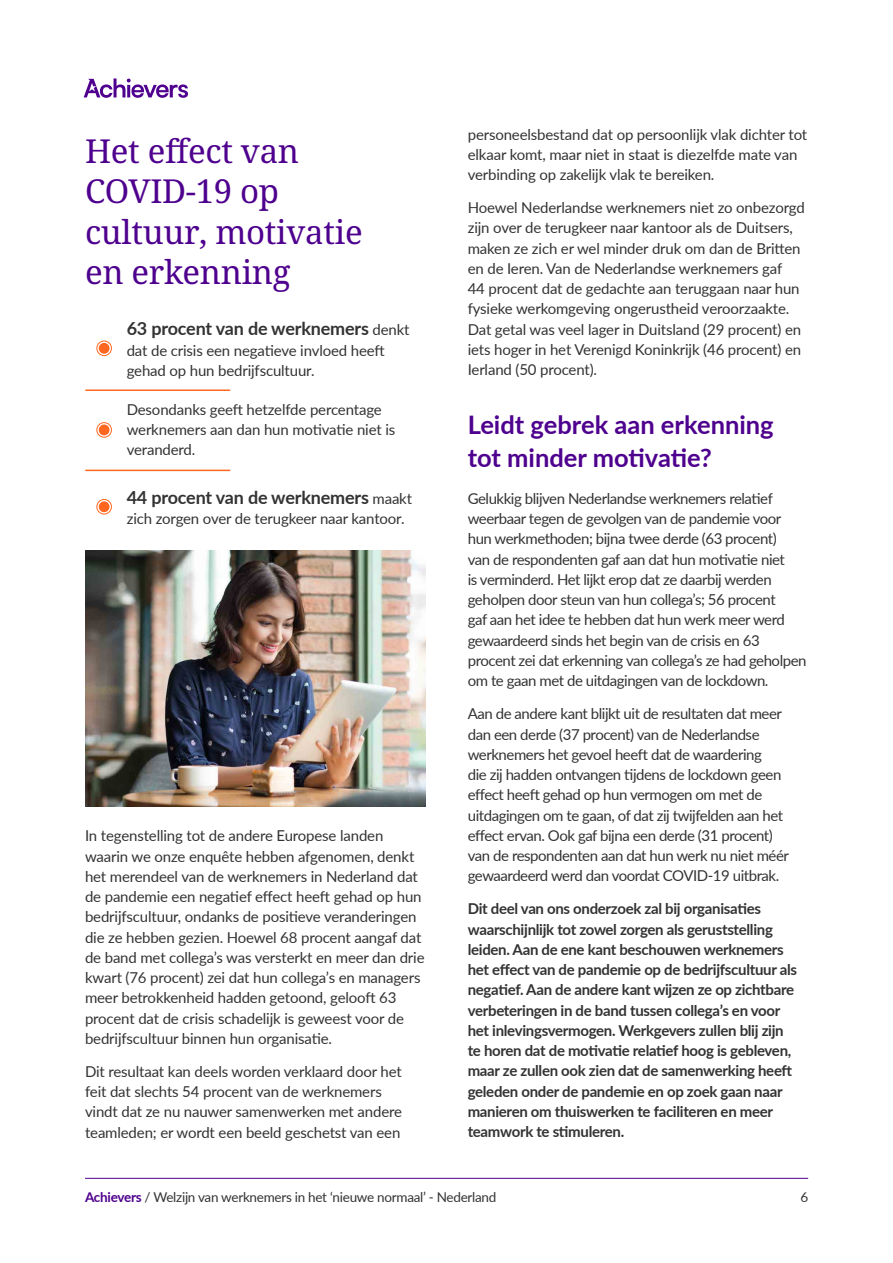
<style>
.page{position:relative;width:893px;height:1263px;background:#fff}
.page>*{position:absolute;margin:0;border:0;box-sizing:border-box;transform-origin:0 0}
.t1{font:33px/40.5px "Noto Serif";letter-spacing:-.01em;color:#4e008e}
.t2{font:700 25.5px/33px "Lato";color:#4e008e}
.t3{font:700 18px "Lato";letter-spacing:-.01em;color:#333}
.t4{font:15px/20.2px "Lato";letter-spacing:-.015em;color:#333}
.t5{font:700 15px/20.2px "Lato";letter-spacing:-.02em;color:#333}
.t6{font:13.5px "Lato";letter-spacing:-.02em;color:#333}
.s1{font-weight:400;font-size:15px}
.s2{font-weight:700;color:#4e008e}
</style>
<div class="page">
<hr style="left:85px;top:1178px;width:723px;height:1px;background:#4e008e">
<svg style="left:84px;top:78px;width:104px;height:20px"></svg>
<hr style="left:86px;top:389px;width:144px;height:2px;background:#ff6720">
<hr style="left:86px;top:470px;width:144px;height:1px;background:#ff6720">
<img style="left:85px;top:551px;width:340px;height:255px">
<div style="left:96px;top:341px;width:16px;height:15px;border:1px solid #ff6720;border-radius:50%"></div>
<div style="left:96px;top:422px;width:16px;height:16px;border:1px solid #ff6720;border-radius:50%"></div>
<div style="left:96px;top:499px;width:16px;height:15px;border:1px solid #ff6720;border-radius:50%"></div>
<div style="left:99px;top:343px;width:11px;height:11px;background:#ff6720;border-radius:50%"></div>
<div style="left:99px;top:424px;width:11px;height:11px;background:#ff6720;border-radius:50%"></div>
<div style="left:99px;top:501px;width:11px;height:11px;background:#ff6720;border-radius:50%"></div>
<h1 class="t1" style="left:85px;top:132px;width:279px">Het effect van<br>COVID-19 op cultuur, motivatie en erkenning</h1>
<p class="t4" style="left:468px;top:123px;width:341px">personeelsbestand dat op persoonlijk vlak dichter tot elkaar komt, maar niet in staat is diezelfde mate van verbinding op zakelijk vlak te bereiken.</p>
<p class="t4" style="left:468px;top:197px;width:338px">Hoewel Nederlandse werknemers niet zo onbezorgd zijn over de terugkeer naar kantoor als de Duitsers, maken ze zich er wel minder druk om dan de Britten en de Ieren. Van de Nederlandse werknemers gaf<br>44 procent dat de gedachte aan teruggaan naar hun fysieke werkomgeving ongerustheid veroorzaakte.<br>Dat getal was veel lager in Duitsland (29 procent) en iets hoger in het Verenigd Koninkrijk (46 procent) en Ierland (50 procent).</p>
<h2 class="t2" style="left:468px;top:407px;width:307px">Leidt gebrek aan erkenning tot minder motivatie?</h2>
<p class="t4" style="left:468px;top:488px;width:340px">Gelukkig blijven Nederlandse werknemers relatief weerbaar tegen de gevolgen van de pandemie voor hun werkmethoden; bijna twee derde (63 procent)<br>van de respondenten gaf aan dat hun motivatie niet<br>is verminderd. Het lijkt erop dat ze daarbij werden geholpen door steun van hun collega’s; 56 procent<br>gaf aan het idee te hebben dat hun werk meer werd gewaardeerd sinds het begin van de crisis en 63 procent zei dat erkenning van collega’s ze had geholpen om te gaan met de uitdagingen van de lockdown.</p>
<p class="t4" style="left:468px;top:703px;width:323px">Aan de andere kant blijkt uit de resultaten dat meer dan een derde (37 procent) van de Nederlandse werknemers het gevoel heeft dat de waardering<br>die zij hadden ontvangen tijdens de lockdown geen effect heeft gehad op hun vermogen om met de uitdagingen om te gaan, of dat zij twijfelden aan het effect ervan. Ook gaf bijna een derde (31 procent) van de respondenten aan dat hun werk nu niet méér gewaardeerd werd dan voordat COVID-19 uitbrak.</p>
<p class="t5" style="left:468px;top:898px;width:331px">Dit deel van ons onderzoek zal bij organisaties waarschijnlijk tot zowel zorgen als geruststelling leiden. Aan de ene kant beschouwen werknemers het effect van de pandemie op de bedrijfscultuur als negatief. Aan de andere kant wijzen ze op zichtbare verbeteringen in de band tussen collega’s en voor het inlevingsvermogen. Werkgevers zullen blij zijn te horen dat de motivatie relatief hoog is gebleven, maar ze zullen ook zien dat de samenwerking heeft geleden onder de pandemie en op zoek gaan naar manieren om thuiswerken te faciliteren en meer teamwork te stimuleren.</p>
<p class="t3" style="left:127px;top:315px;width:284px">63 procent van de werknemers <span class="s1">denkt</span></p>
<p class="t4" style="left:127px;top:339px;width:260px">dat de crisis een negatieve invloed heeft gehad op hun bedrijfscultuur.</p>
<p class="t4" style="left:127px;top:398px;width:270px">Desondanks geeft hetzelfde percentage werknemers aan dan hun motivatie niet is veranderd.</p>
<p class="t3" style="left:127px;top:484px;width:287px">44 procent van de werknemers <span class="s1">maakt</span></p>
<p class="t4" style="left:127px;top:508px;width:279px">zich zorgen over de terugkeer naar kantoor.</p>
<p class="t4" style="left:85px;top:825px;width:341px">In tegenstelling tot de andere Europese landen waarin we onze enquête hebben afgenomen, denkt het merendeel van de werknemers in Nederland dat de pandemie een negatief effect heeft gehad op hun bedrijfscultuur, ondanks de positieve veranderingen die ze hebben gezien. Hoewel 68 procent aangaf dat de band met collega’s was versterkt en meer dan drie kwart (76 procent) zei dat hun collega’s en managers meer betrokkenheid hadden getoond, gelooft 63 procent dat de crisis schadelijk is geweest voor de bedrijfscultuur binnen hun organisatie.</p>
<p class="t4" style="left:85px;top:1061px;width:318px">Dit resultaat kan deels worden verklaard door het feit dat slechts 54 procent van de werknemers vindt dat ze nu nauwer samenwerken met andere teamleden; er wordt een beeld geschetst van een</p>
<p class="t6" style="left:85px;top:1187px;width:413px"><span class="s2">Achievers</span> / Welzijn van werknemers in het ‘nieuwe normaal’ - Nederland</p>
<p class="t6" style="left:800px;top:1187px;width:9px">6</p>
</div>
